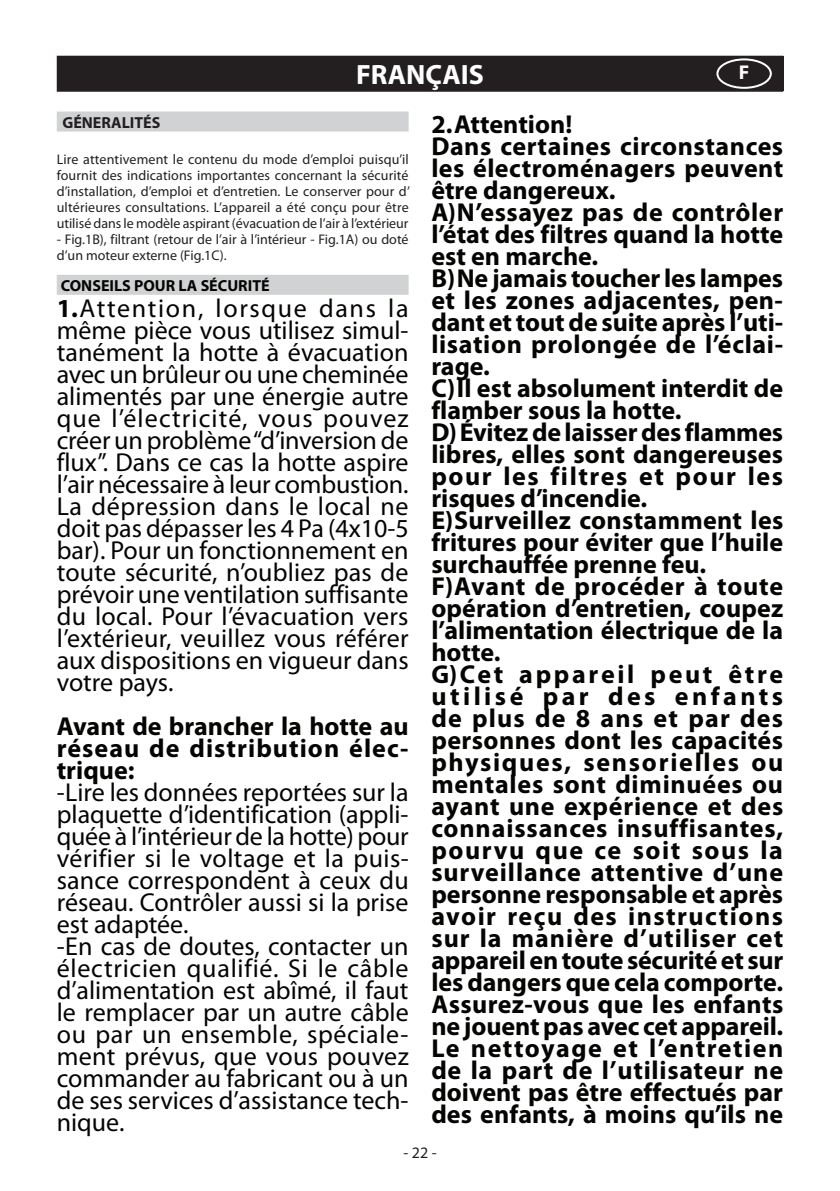
<style>
.page{position:relative;width:840px;height:1191px;background:#fff}
.page>*{position:absolute;margin:0;border:0;box-sizing:border-box;transform-origin:0 0}
.t1{font:700 28px "Myriad Pro";color:#fff}
.t2{font:700 26px/22px "Myriad Pro";letter-spacing:.01em;color:#040503;text-align:justify}
.t3{font:26px/22px "Myriad Pro";color:#040503;text-align:justify}
.t4{font:700 20px "Myriad Pro";color:#fff}
.t5{font:700 16px "Myriad Pro";color:#040503}
.t6{font:700 16px "Myriad Pro";color:#231f20}
.t7{font:16px "Myriad Pro";color:#231f20}
.t8{font:14px/16px "Myriad Pro";color:#231f20;text-align:justify}
.s1{font-weight:700}
</style>
<div class="page">
<div style="left:57px;top:56px;width:725px;height:22px;background:#231f20"></div>
<div style="left:57px;top:78px;width:725px;height:14px;background:#231f20"></div>
<div style="left:716px;top:58px;width:55px;height:31px;border:2px solid #fff;border-radius:50%"></div>
<div style="left:57px;top:111px;width:351px;height:20px;background:#d1d2d4"></div>
<div style="left:57px;top:275px;width:351px;height:20px;background:#d1d2d4"></div>
<p class="t1" style="left:356px;top:56px;width:129px">FRANÇAIS</p>
<p class="t4" style="left:738px;top:60px;width:12px">F</p>
<p class="t6" style="left:62px;top:112px;width:99px">GÉNERALITÉS</p>
<p class="t8" style="left:57px;top:151px;width:354px">Lire attentivement le contenu du mode d’emploi puisqu’il fournit des indications importantes concernant la sécurité d’installation, d’emploi et d’entretien. Le conserver pour d’ ultérieures consultations. L’appareil a été conçu pour être utilisé dans le modèle aspirant (évacuation de l’air à l’extérieur</p>
<p class="t8" style="left:57px;top:231px;width:353px">- Fig.1B), filtrant (retour de l’air à l’intérieur - Fig.1A) ou doté d’un moteur externe (Fig.1C).</p>
<p class="t5" style="left:61px;top:275px;width:210px">CONSEILS POUR LA SÉCURITÉ</p>
<p class="t3" style="left:57px;top:297px;width:353px"><span class="s1">1.</span>Attention, lorsque dans la même pièce vous utilisez simul&shy;tanément la hotte à évacuation avec un brûleur ou une cheminée alimentés par une énergie autre que l’électricité, vous pouvez créer un problème “d’inversion de flux”. Dans ce cas la hotte aspire l’air nécessaire à leur combustion.<br>La dépression dans le local ne doit pas dépasser les 4 Pa (4x10-5 bar). Pour un fonctionnement en toute sécurité, n’oubliez pas de prévoir une ventilation suffisante du local. Pour l’évacuation vers l’extérieur, veuillez vous référer aux dispositions en vigueur dans votre pays.</p>
<p class="t2" style="left:57px;top:714px;width:353px">Avant de brancher la hotte au réseau de distribution élec&shy;trique:</p>
<p class="t3" style="left:57px;top:780px;width:353px;text-align:left">-Lire les données reportées sur la plaquette d’identification (appli&shy;quée à l’intérieur de la hotte) pour vérifier si le voltage et la puis&shy;sance correspondent à ceux du réseau. Contrôler aussi si la prise est adaptée.<br>-En cas de doutes, contacter un électricien qualifié. Si le câble d’alimentation est abîmé, il faut le remplacer par un autre câble ou par un ensemble, spéciale&shy;ment prévus, que vous pouvez commander au fabricant ou à un de ses services d’assistance tech&shy;nique.</p>
<p class="t2" style="left:431px;top:112px;width:353px;text-align:left">2.Attention!<br>Dans certaines circonstances les électroménagers peuvent être dangereux.<br>A)N’essayez pas de contrôler l’état des filtres quand la hotte est en marche.<br>B)Ne jamais toucher les lampes et les zones adjacentes, pen&shy;dant et tout de suite après l’uti&shy;lisation prolongée de l’éclai&shy;rage.<br>C)Il est absolument interdit de flamber sous la hotte.<br>D)Évitez de laisser des flammes libres, elles sont dangereuses pour les filtres et pour les risques d’incendie.<br>E)Surveillez constamment les fritures pour éviter que l’huile surchauffée prenne feu.<br>F)Avant de procéder à toute opération d’entretien, coupez l’alimentation électrique de la hotte.<br>G)Cet appareil peut être utilisé par des enfants de plus de 8 ans et par des personnes dont les capacités physiques, sensorielles ou mentales sont diminuées ou ayant une expérience et des connaissances insuffisantes, pourvu que ce soit sous la surveillance attentive d’une personne responsable et après avoir reçu des instructions sur la manière d’utiliser cet appareil en toute sécurité et sur les dangers que cela comporte.<br>Assurez-vous que les enfants ne jouent pas avec cet appareil.<br>Le nettoyage et l’entretien de la part de l’utilisateur ne doivent pas être effectués par des enfants, à moins qu’ils ne</p>
<p class="t7" style="left:403px;top:1142px;width:35px">- 22 -</p>
</div>
